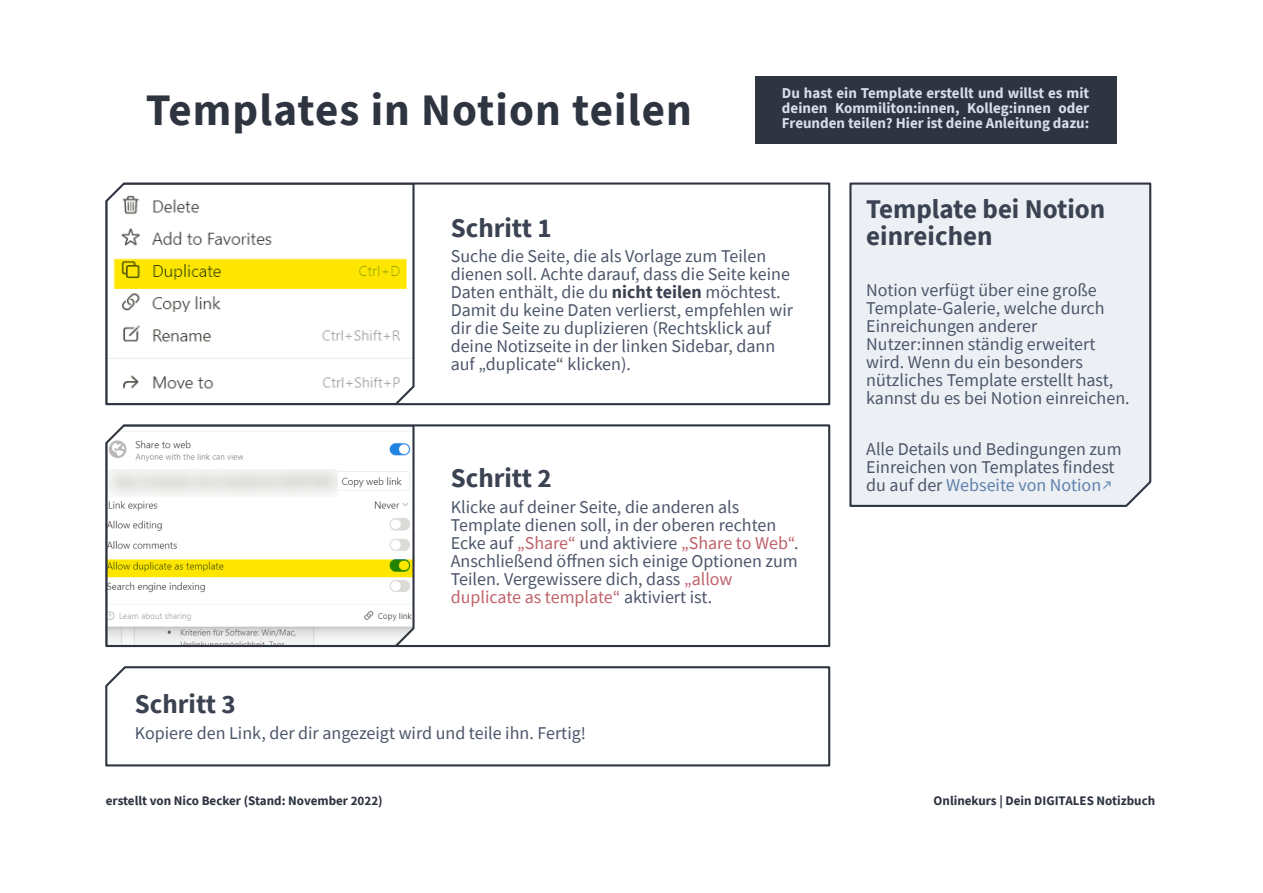
<style>
.page{position:relative;width:1263px;height:893px;background:#fff}
.page>*{position:absolute;margin:0;border:0;box-sizing:border-box;transform-origin:0 0}
.t1{font:700 45px "Source Sans Pro";letter-spacing:.025em;color:#2e3440}
.t2{font:700 27px/27px "Source Sans Pro";color:#3b4252}
.t3{font:18px/18px "Source Sans Pro";color:#4c566a}
.t4{font:700 15px/15px "Source Sans Pro";color:#d8dee9;text-align:justify}
.t5{font:700 13.05px "Source Sans Pro";color:#2e3440}
.s1{font-weight:700;color:#3b4252}
.s2{color:#bf616a}
.s3{color:#5e81ac}
</style>
<div class="page">
<div style="left:849px;top:182px;width:303px;height:325px;background:#eceff4"></div>
<div style="left:755px;top:77px;width:361px;height:67px;background:#2e3440"></div>
<svg style="left:105px;top:182px;width:726px;height:224px"></svg>
<svg style="left:105px;top:424px;width:726px;height:224px"></svg>
<svg style="left:105px;top:666px;width:726px;height:101px"></svg>
<svg style="left:1103px;top:481px;width:8px;height:8px"></svg>
<h1 class="t1" style="left:146px;top:91px;width:548px">Templates in Notion teilen</h1>
<p class="t4" style="left:782px;top:87px;width:309px">Du hast ein Template erstellt und willst es mit deinen Kommiliton:innen, Kolleg:innen oder Freunden teilen? Hier ist deine Anleitung dazu:</p>
<h2 class="t2" style="left:451px;top:216px;width:103px">Schritt 1</h2>
<p class="t3" style="left:451px;top:249px;width:344px">Suche die Seite, die als Vorlage zum Teilen dienen soll. Achte darauf, dass die Seite keine Daten enthält, die du <span class="s1">nicht teilen</span> möchtest.<br>Damit du keine Daten verlierst, empfehlen wir dir die Seite zu duplizieren (Rechtsklick auf deine Notizseite in der linken Sidebar, dann auf „duplicate“ klicken).</p>
<h2 class="t2" style="left:451px;top:467px;width:103px">Schritt 2</h2>
<p class="t3" style="left:451px;top:499px;width:349px">Klicke auf deiner Seite, die anderen als Template dienen soll, in der oberen rechten Ecke auf <span class="s2">„Share“</span> und aktiviere <span class="s2">„Share to Web“</span>.<br>Anschließend öffnen sich einige Optionen zum Teilen. Vergewissere dich, dass <span class="s2">„allow duplicate as template“</span> aktiviert ist.</p>
<h2 class="t2" style="left:135px;top:693px;width:103px">Schritt 3</h2>
<p class="t3" style="left:135px;top:725px;width:453px">Kopiere den Link, der dir angezeigt wird und teile ihn. Fertig!</p>
<h2 class="t2" style="left:866px;top:198px;width:241px">Template bei Notion einreichen</h2>
<p class="t3" style="left:866px;top:282px;width:265px">Notion verfügt über eine große<br>Template-Galerie, welche durch<br>Einreichungen anderer<br>Nutzer:innen ständig erweitert wird. Wenn du ein besonders nützliches Template erstellt hast, kannst du es bei Notion einreichen.</p>
<p class="t3" style="left:866px;top:441px;width:257px">Alle Details und Bedingungen zum<br>Einreichen von Templates findest du auf der <span class="s3">Webseite von Notion</span></p>
<p class="t5" style="left:106px;top:795px;width:278px">erstellt von Nico Becker (Stand: November 2022)</p>
<p class="t5" style="left:934px;top:795px;width:223px">Onlinekurs | Dein DIGITALES Notizbuch</p>
</div>
